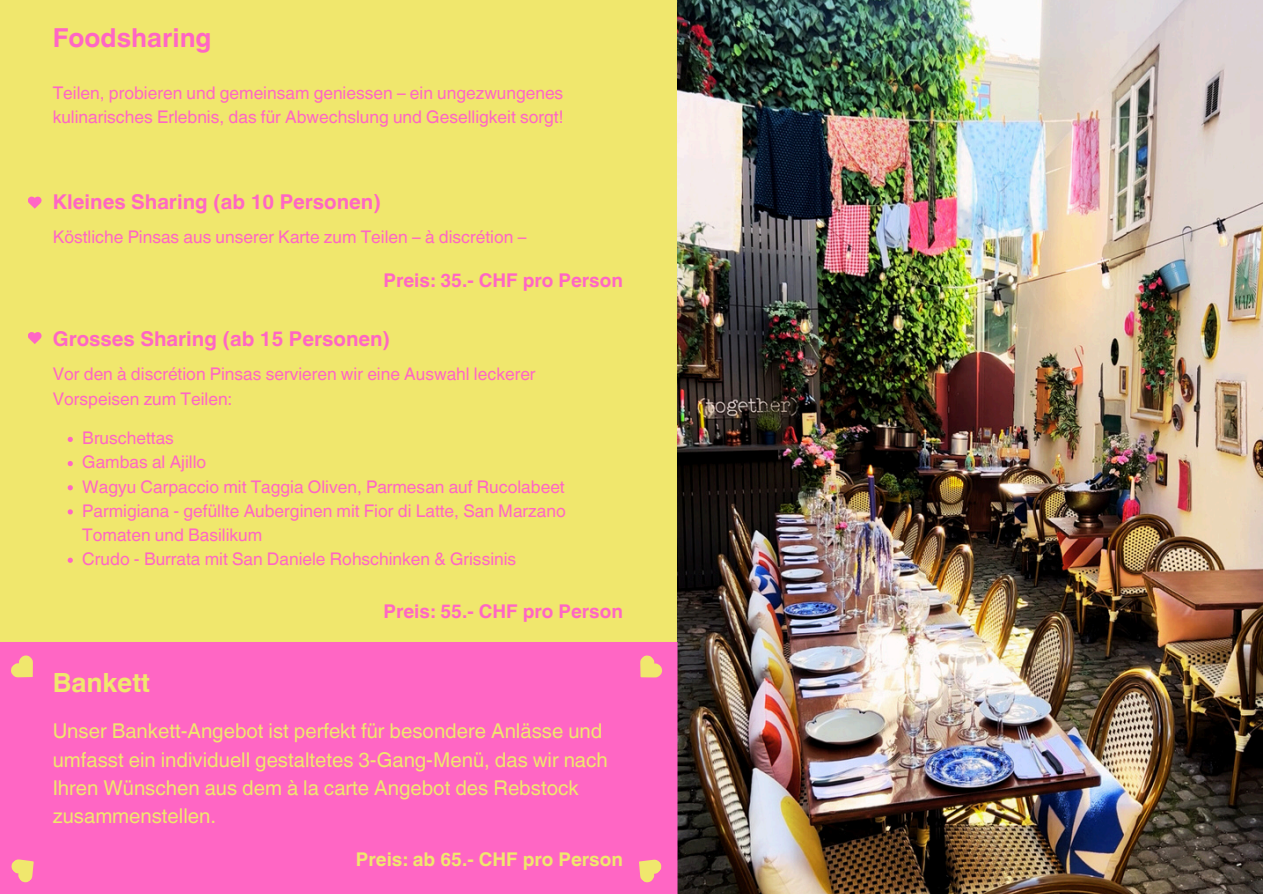
<style>
.page{position:relative;width:1263px;height:894px;background:#fff}
.page>*{position:absolute;margin:0;border:0;box-sizing:border-box;transform-origin:0 0}
.t1{font:700 26.4px "Helvetica World";color:#f0e76d}
.t2{font:700 26.1px "Helvetica World";color:#ff66c4}
.t3{font:20.4px/28.2px "Helvetica World";color:#f0e76d}
.t4{font:700 20.4px "Helvetica World";color:#ff66c4}
.t5{font:700 18.9px "Helvetica World";color:#ff66c4}
.t6{font:700 18.9px "Helvetica World";color:#f0e76d}
.t7{font:17.4px/24.2px "Helvetica World";color:#ff66c4}
</style>
<div class="page">
<div style="left:0;top:0;width:1263px;height:893px;background:#f0e76d"></div>
<img style="left:677px;top:0;width:585px;height:893px">
<div style="left:0;top:642px;width:677px;height:251px;background:#ff66c4"></div>
<svg style="left:11px;top:859px;width:23px;height:23px"></svg>
<svg style="left:68px;top:436px;width:5px;height:6px"></svg>
<svg style="left:68px;top:461px;width:5px;height:5px"></svg>
<svg style="left:68px;top:485px;width:5px;height:5px"></svg>
<svg style="left:68px;top:509px;width:5px;height:5px"></svg>
<svg style="left:68px;top:557px;width:5px;height:5px"></svg>
<svg style="left:640px;top:655px;width:23px;height:22px"></svg>
<svg style="left:11px;top:654px;width:22px;height:23px"></svg>
<svg style="left:639px;top:859px;width:22px;height:23px"></svg>
<svg style="left:28px;top:196px;width:14px;height:13px"></svg>
<svg style="left:28px;top:332px;width:14px;height:12px"></svg>
<h1 class="t2" style="left:53px;top:17px;width:160px">Foodsharing</h1>
<p class="t7" style="left:53px;top:81px;width:512px">Teilen, probieren und gemeinsam geniessen – ein ungezwungenes kulinarisches Erlebnis, das für Abwechslung und Geselligkeit sorgt!</p>
<h2 class="t4" style="left:53px;top:185px;width:330px">Kleines Sharing (ab 10 Personen)</h2>
<p class="t7" style="left:53px;top:225px;width:475px">Köstliche Pinsas aus unserer Karte zum Teilen – à discrétion –</p>
<h2 class="t5" style="left:384px;top:265px;width:241px">Preis: 35.- CHF pro Person</h2>
<h2 class="t4" style="left:53px;top:322px;width:339px">Grosses Sharing (ab 15 Personen)</h2>
<p class="t7" style="left:53px;top:362px;width:484px">Vor den à discrétion Pinsas servieren wir eine Auswahl leckerer<br>Vorspeisen zum Teilen:</p>
<p class="t7" style="left:82px;top:426px;width:93px">Bruschettas</p>
<p class="t7" style="left:82px;top:450px;width:126px">Gambas al Ajillo</p>
<p class="t7" style="left:82px;top:474px;width:484px">Wagyu Carpaccio mit Taggia Oliven, Parmesan auf Rucolabeet</p>
<p class="t7" style="left:82px;top:498px;width:485px">Parmigiana - gefüllte Auberginen mit Fior di Latte, San Marzano<br>Tomaten und Basilikum</p>
<p class="t7" style="left:82px;top:547px;width:435px">Crudo - Burrata mit San Daniele Rohschinken &amp; Grissinis</p>
<h2 class="t5" style="left:384px;top:595px;width:241px">Preis: 55.- CHF pro Person</h2>
<h1 class="t1" style="left:53px;top:661px;width:99px">Bankett</h1>
<h3 class="t3" style="left:53px;top:717px;width:557px">Unser Bankett-Angebot ist perfekt für besondere Anlässe und umfasst ein individuell gestaltetes 3-Gang-Menü, das wir nach Ihren Wünschen aus dem à la carte Angebot des Rebstock zusammenstellen.</h3>
<h2 class="t6" style="left:356px;top:843px;width:269px">Preis: ab 65.- CHF pro Person</h2>
</div>
